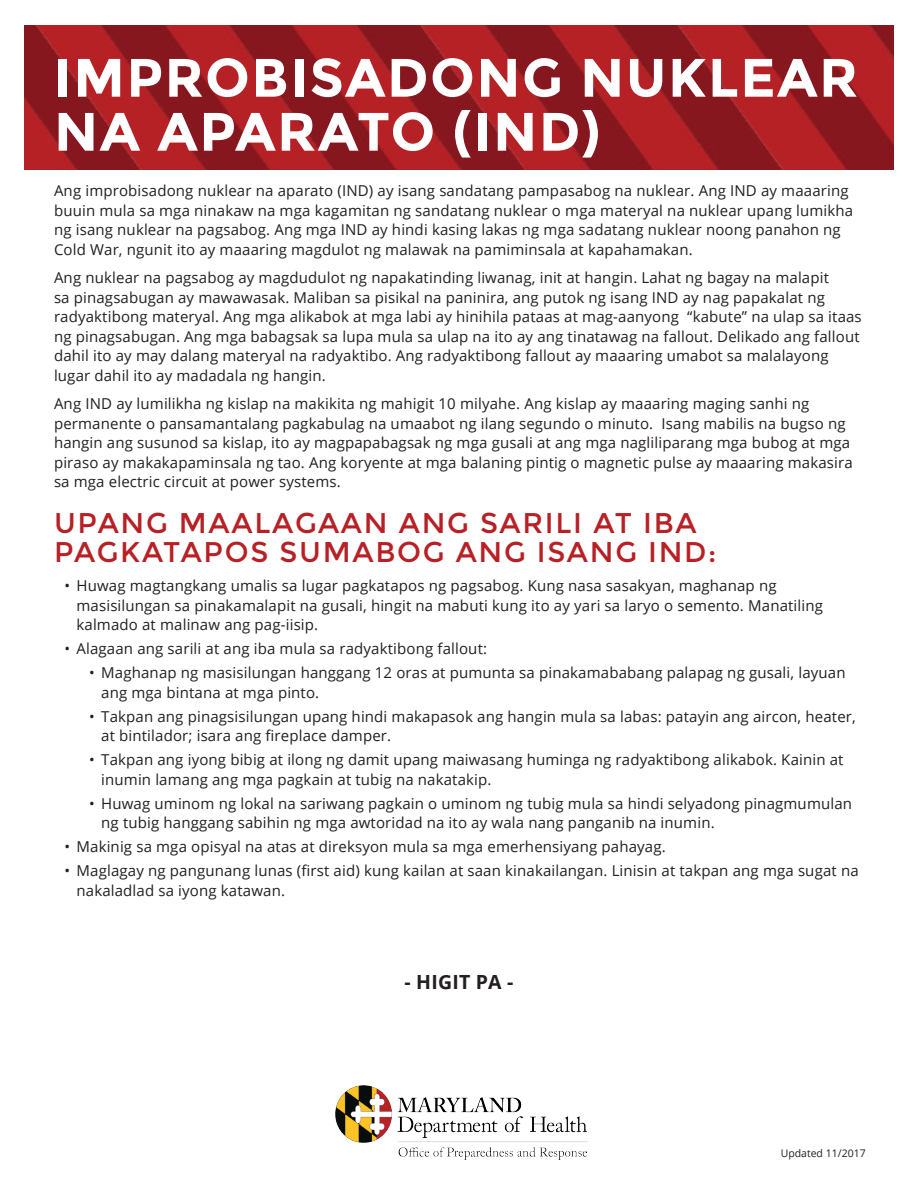
<style>
.page{position:relative;width:918px;height:1188px;background:#fff}
.page>*{position:absolute;margin:0;border:0;box-sizing:border-box;transform-origin:0 0}
.t1{font:700 54px/54px "Montserrat";letter-spacing:.03em;color:#fff}
.t2{font:28.5px/28.5px "Montserrat";letter-spacing:.06em;color:#b72025}
.t3{font:700 19.5px "Open Sans";letter-spacing:.01em;color:#231f20}
.t4{font:15px/19.5px "Open Sans";letter-spacing:.01em;color:#231f20}
.t5{font:10.5px "Open Sans";color:#231f20}
</style>
<div class="page">
<img style="left:335px;top:1086px;width:253px;height:74px">
<img style="left:25px;top:26px;width:868px;height:143px">
<p class="t1" style="left:54px;top:51px;width:806px">IMPROBISADONG NUKLEAR<br>NA APARATO (IND)</p>
<p class="t4" style="left:54px;top:181px;width:801px">Ang improbisadong nuklear na aparato (IND) ay isang sandatang pampasabog na nuklear. Ang IND ay maaaring buuin mula sa mga ninakaw na mga kagamitan ng sandatang nuklear o mga materyal na nuklear upang lumikha ng isang nuklear na pagsabog. Ang mga IND ay hindi kasing lakas ng mga sadatang nuklear noong panahon ng Cold War, ngunit ito ay maaaring magdulot ng malawak na pamiminsala at kapahamakan.</p>
<p class="t4" style="left:54px;top:268px;width:809px">Ang nuklear na pagsabog ay magdudulot ng napakatinding liwanag, init at hangin. Lahat ng bagay na malapit<br>sa pinagsabugan ay mawawasak. Maliban sa pisikal na paninira, ang putok ng isang IND ay nag papakalat ng radyaktibong materyal. Ang mga alikabok at mga labi ay hinihila pataas at mag-aanyong “kabute” na ulap sa itaas ng pinagsabugan. Ang mga babagsak sa lupa mula sa ulap na ito ay ang tinatawag na fallout. Delikado ang fallout dahil ito ay may dalang materyal na radyaktibo. Ang radyaktibong fallout ay maaaring umabot sa malalayong lugar dahil ito ay madadala ng hangin.</p>
<p class="t4" style="left:54px;top:394px;width:800px">Ang IND ay lumilikha ng kislap na makikita ng mahigit 10 milyahe. Ang kislap ay maaaring maging sanhi ng permanente o pansamantalang pagkabulag na umaabot ng ilang segundo o minuto. Isang mabilis na bugso ng hangin ang susunod sa kislap, ito ay magpapabagsak ng mga gusali at ang mga nagliliparang mga bubog at mga piraso ay makakapaminsala ng tao. Ang koryente at mga balaning pintig o magnetic pulse ay maaaring makasira sa mga electric circuit at power systems.</p>
<p class="t2" style="left:54px;top:509px;width:664px">UPANG MAALAGAAN ANG SARILI AT IBA<br>PAGKATAPOS SUMABOG ANG ISANG IND:</p>
<p class="t4" style="left:76px;top:575px;width:748px;text-indent:-12px">• Huwag magtangkang umalis sa lugar pagkatapos ng pagsabog. Kung nasa sasakyan, maghanap ng masisilungan sa pinakamalapit na gusali, hingit na mabuti kung ito ay yari sa laryo o semento. Manatiling kalmado at malinaw ang pag-iisip.</p>
<p class="t4" style="left:64px;top:638px;width:424px">• Alagaan ang sarili at ang iba mula sa radyaktibong fallout:</p>
<p class="t4" style="left:101px;top:662px;width:746px;text-indent:-12px">• Maghanap ng masisilungan hanggang 12 oras at pumunta sa pinakamababang palapag ng gusali, layuan ang mga bintana at mga pinto.</p>
<p class="t4" style="left:101px;top:706px;width:756px;text-indent:-12px">• Takpan ang pinagsisilungan upang hindi makapasok ang hangin mula sa labas: patayin ang aircon, heater, at bintilador; isara ang fireplace damper.</p>
<p class="t4" style="left:101px;top:749px;width:744px;text-indent:-12px">• Takpan ang iyong bibig at ilong ng damit upang maiwasang huminga ng radyaktibong alikabok. Kainin at inumin lamang ang mga pagkain at tubig na nakatakip.</p>
<p class="t4" style="left:101px;top:793px;width:752px;text-indent:-12px">• Huwag uminom ng lokal na sariwang pagkain o uminom ng tubig mula sa hindi selyadong pinagmumulan ng tubig hanggang sabihin ng mga awtoridad na ito ay wala nang panganib na inumin.</p>
<p class="t4" style="left:64px;top:836px;width:603px">• Makinig sa mga opisyal na atas at direksyon mula sa mga emerhensiyang pahayag.</p>
<p class="t4" style="left:76px;top:860px;width:784px;text-indent:-12px">• Maglagay ng pangunang lunas (first aid) kung kailan at saan kinakailangan. Linisin at takpan ang mga sugat na nakaladlad sa iyong katawan.</p>
<p class="t3" style="left:405px;top:968px;width:110px">- HIGIT PA -</p>
<p class="t5" style="left:781px;top:1146px;width:87px">Updated 11/2017</p>
</div>
